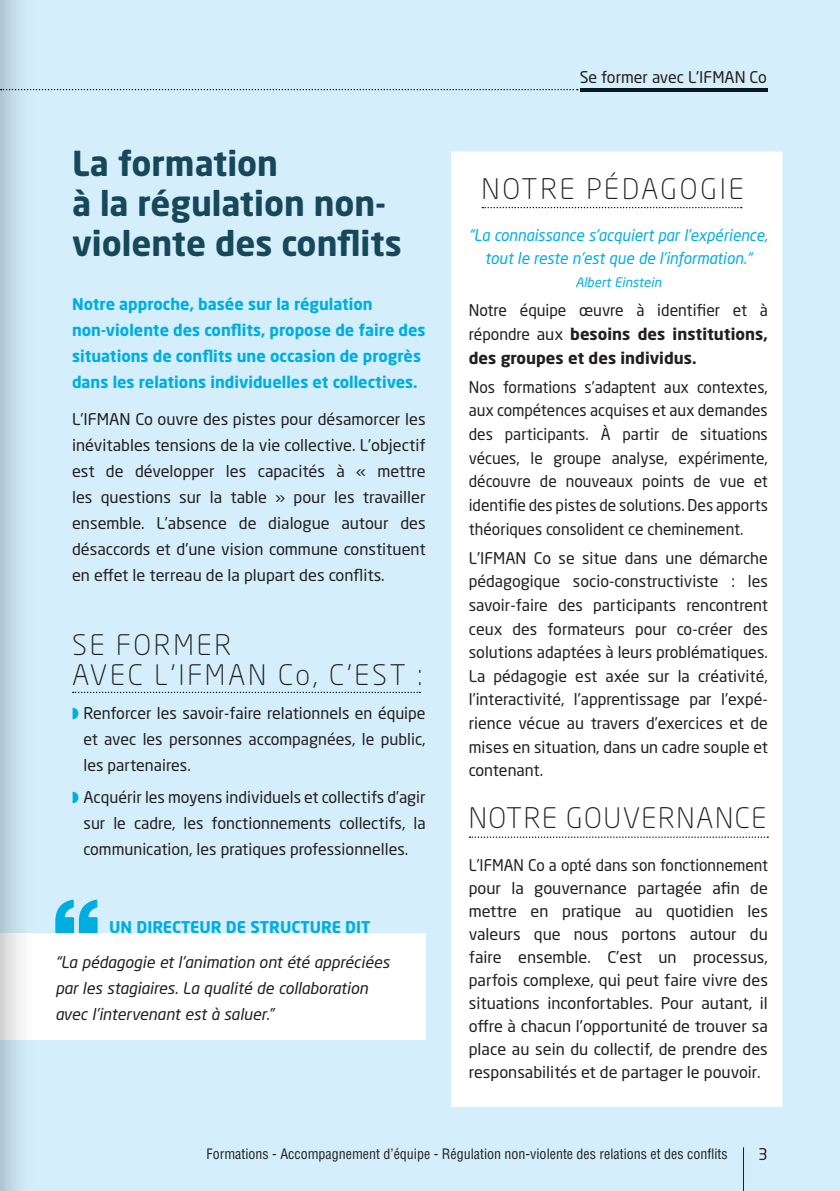
<style>
.page{position:relative;width:840px;height:1191px;background:#fff}
.page>*{position:absolute;margin:0;border:0;box-sizing:border-box;transform-origin:0 0}
.t1{font:700 34px/40px "Neo Sans W1 G";color:#174859}
.t2{font:300 28px/30px "Neo Sans W1 G";letter-spacing:.095em;color:#231f20}
.t3{font:300 28px "Neo Sans W1 G";letter-spacing:.055em;color:#231f20}
.t4{font:16px/23.6px "Neo Sans W1 G";color:#231f20;text-align:justify}
.t5{font:16px/23px "Neo Sans W1 G";color:#231f20;text-align:justify;scale:.96 1}
.t6{font:700 16px/26px "Neo Sans W1 G";color:#00ade1}
.t7{font:italic 16px/26px "Neo Sans W1 G";color:#231f20}
.t8{font:700 16px/23.6px "Neo Sans W1 G";color:#231f20;text-align:justify}
.t9{font:italic 16px/23px "Neo Sans W1 G";color:#00ade1;text-align:center;scale:.96 1}
.t10{font:condensed 14px "Helvetica";color:#231f20}
.t11{font:italic 13px "Neo Sans W1 G";color:#00ade1}
.s1{font-weight:400}
</style>
<div class="page">
<div style="left:0;top:0;width:839px;height:1191px;background:#d4effb"></div>
<hr style="left:742px;top:1147px;width:1px;height:44px;background:#231f20">
<div style="left:452px;top:152px;width:328px;height:954px;background:#fff"></div>
<div style="left:451px;top:151px;width:330px;height:956px;border:2px solid #fff"></div>
<svg style="left:40px;top:89px;width:537px;height:1px"></svg>
<hr style="left:580px;top:88px;width:187px;height:4px;background:#071822">
<svg style="left:73px;top:691px;width:347px;height:2px"></svg>
<svg style="left:482px;top:207px;width:259px;height:1px"></svg>
<svg style="left:469px;top:836px;width:298px;height:2px"></svg>
<svg style="left:55px;top:899px;width:43px;height:34px"></svg>
<div style="left:0;top:933px;width:425px;height:107px;background:#fff"></div>
<svg style="left:0;top:0;width:40px;height:1191px"></svg>
<h1 class="t1" style="left:72px;top:143px;width:331px">La formation<br>à la régulation non&shy;violente des conflits</h1>
<p class="t6" style="left:72px;top:291px;width:355px">Notre approche, basée sur la régulation non-violente des conflits, propose de faire des situations de conflits une occasion de progrès dans les relations individuelles et collectives.</p>
<p class="t4" style="left:72px;top:406px;width:355px;line-height:26px">L’IFMAN Co ouvre des pistes pour désamorcer les inévitables tensions de la vie collective. L’objectif est de développer les capacités à « mettre les questions sur la table » pour les travailler ensemble. L’absence de dialogue autour des désaccords et d’une vision commune constituent en effet le terreau de la plupart des conflits.</p>
<h2 class="t2" style="left:72px;top:629px;width:352px">SE FORMER<br>AVEC L’IFMAN Co, C’EST :</h2>
<p class="t4" style="left:83px;top:700px;width:343px;line-height:26px">Renforcer les savoir-faire relationnels en équipe et avec les personnes accompagnées, le public, les partenaires.</p>
<p class="t4" style="left:83px;top:784px;width:343px;line-height:26px">Acquérir les moyens individuels et collectifs d’agir sur le cadre, les fonctionnements collectifs, la communication, les pratiques professionnelles.</p>
<p class="t6" style="left:109px;top:913px;width:262px">UN DIRECTEUR DE STRUCTURE DIT</p>
<p class="t7" style="left:55px;top:949px;width:335px">“La pédagogie et l’animation ont été appréciées par les stagiaires. La qualité de collaboration avec l’intervenant est à saluer.”</p>
<p class="t4" style="left:579px;top:65px;width:188px">Se former avec L'IFMAN Co</p>
<h2 class="t2" style="left:481px;top:173px;width:263px">NOTRE PÉDAGOGIE</h2>
<p class="t9" style="left:468px;top:223px;width:313px">“La connaissance s’acquiert par l’expérience, tout le reste n’est que de l’information.“</p>
<p class="t11" style="left:575px;top:274px;width:87px">Albert Einstein</p>
<p class="t8" style="left:468px;top:298px;width:300px"><span class="s1">Notre équipe œuvre à identifier et à répondre aux</span> besoins des institutions, des groupes et des individus.</p>
<p class="t4" style="left:468px;top:375px;width:300px">Nos formations s’adaptent aux contextes, aux compétences acquises et aux demandes des participants. À partir de situations vécues, le groupe analyse, expérimente, découvre de nouveaux points de vue et identifie des pistes de solutions. Des apports théoriques consolident ce cheminement.</p>
<p class="t4" style="left:468px;top:546px;width:300px">L'IFMAN Co se situe dans une démarche pédagogique socio-constructiviste : les savoir-faire des participants rencontrent ceux des formateurs pour co-créer des solutions adaptées à leurs problématiques.<br>La pédagogie est axée sur la créativité, l’interactivité, l’apprentissage par l'expé&shy;rience vécue au travers d’exercices et de mises en situation, dans un cadre souple et contenant.</p>
<h2 class="t3" style="left:468px;top:800px;width:299px">NOTRE GOUVERNANCE</h2>
<p class="t5" style="left:468px;top:853px;width:313px">L’IFMAN Co a opté dans son fonctionnement pour la gouvernance partagée afin de mettre en pratique au quotidien les valeurs que nous portons autour du faire ensemble. C'est un processus, parfois complexe, qui peut faire vivre des situations inconfortables. Pour autant, il offre à chacun l'opportunité de trouver sa place au sein du collectif, de prendre des responsabilités et de partager le pouvoir.</p>
<p class="t10" style="left:206px;top:1145px;width:522px">Formations - Accompagnement d’équipe - Régulation non-violente des relations et des conflits</p>
<p class="t4" style="left:757px;top:1142px;width:11px">3</p>
</div>
